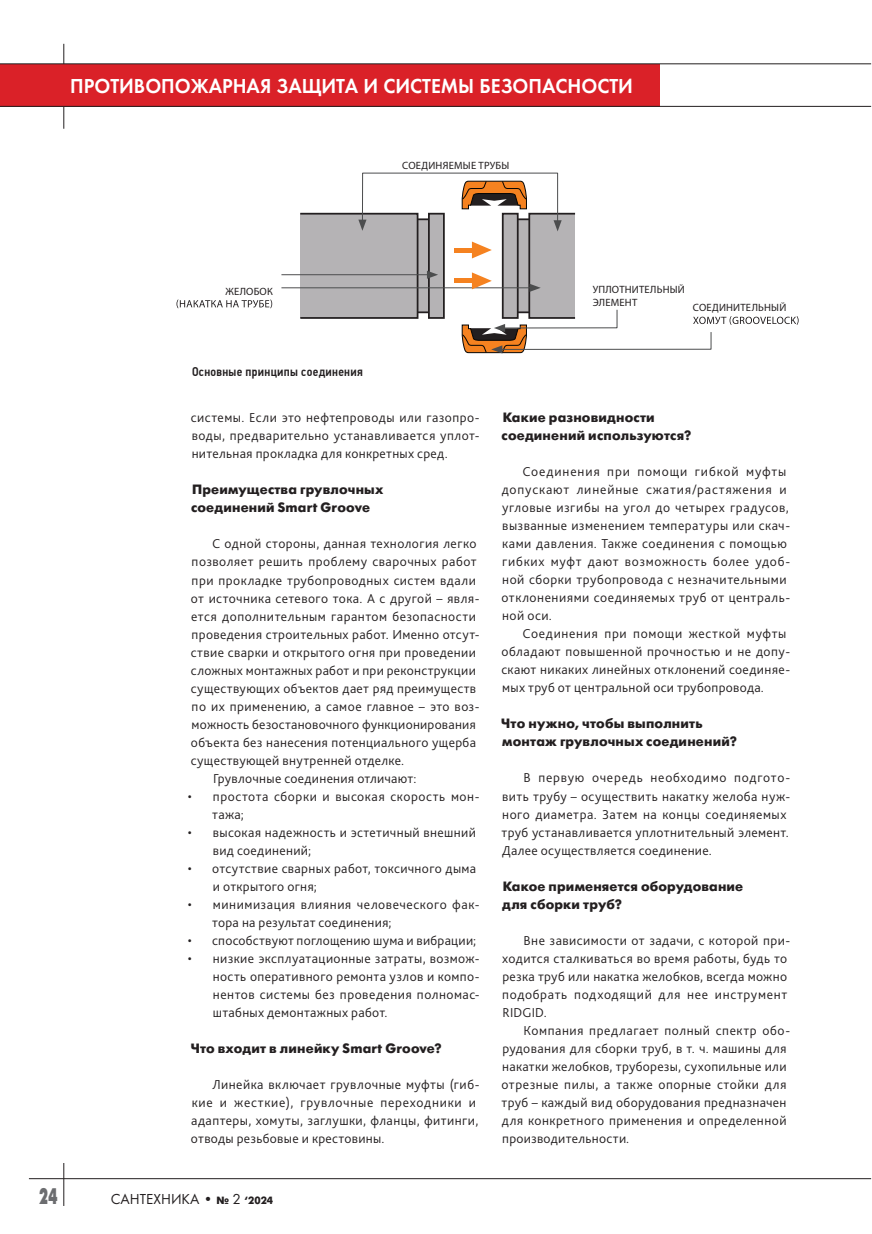
<style>
.page{position:relative;width:872px;height:1234px;background:#fff}
.page>*{position:absolute;margin:0;border:0;box-sizing:border-box;transform-origin:0 0}
.t1{font:22.5px "Futura Futuris XC";color:#6c6d70;scale:.6 1}
.t2{font:21px "Futura Demi";color:#fff;scale:.95 1}
.t3{font:15px "Futura";color:#231f20}
.t4{font:300 13.5px/18px "Bliss Pro";letter-spacing:.03em;color:#231f20}
.t5{font:700 13.5px/18px "Futura Futuris";letter-spacing:.015em;color:#231f20}
.t6{font:500 12.75px "PF Din Text Cond Pro";letter-spacing:.02em;color:#231f20}
.t7{font:10.65px/12.8px "Myriad Pro";letter-spacing:.02em;color:#231f20}
.s1{font-family:"Futura Futuris";font-weight:700;font-size:10.5px}
</style>
<div class="page">
<hr style="left:29px;top:1177px;width:842px;height:1px;background:#231f20">
<hr style="left:63px;top:1162px;width:1px;height:43px;background:#231f20">
<hr style="left:63px;top:44px;width:1px;height:85px;background:#231f20">
<div style="left:0;top:64px;width:659px;height:42px;background:#da2128"></div>
<div style="left:410px;top:219px;width:23px;height:93px;background:#b5b3b5"></div>
<div style="left:300px;top:214px;width:117px;height:104px;background:#b5b3b5"></div>
<div style="left:299px;top:213px;width:119px;height:106px;border:2px solid #231f20"></div>
<div style="left:513px;top:219px;width:23px;height:93px;background:#b5b3b5"></div>
<div style="left:529px;top:214px;width:46px;height:104px;background:#b5b3b5"></div>
<div style="left:528px;top:213px;width:48px;height:106px;border:2px solid #231f20"></div>
<div style="left:429px;top:214px;width:15px;height:104px;background:#b5b3b5"></div>
<div style="left:428px;top:213px;width:17px;height:106px;border:2px solid #231f20"></div>
<div style="left:503px;top:214px;width:15px;height:104px;background:#b5b3b5"></div>
<div style="left:502px;top:213px;width:16px;height:106px;border:2px solid #231f20"></div>
<svg style="left:176px;top:299px;width:96px;height:9px"></svg>
<svg style="left:461px;top:309px;width:337px;height:45px"></svg>
<hr style="left:281px;top:274px;width:149px;height:1px;background:#4c4d4e">
<svg style="left:427px;top:270px;width:11px;height:9px"></svg>
<hr style="left:281px;top:287px;width:251px;height:1px;background:#4c4d4e">
<svg style="left:529px;top:284px;width:12px;height:8px"></svg>
<svg style="left:358px;top:172px;width:203px;height:59px"></svg>
<svg style="left:472px;top:241px;width:20px;height:17px"></svg>
<hr style="left:453px;top:248px;width:21px;height:4px;background:#f58220">
<svg style="left:472px;top:272px;width:20px;height:17px"></svg>
<hr style="left:453px;top:279px;width:21px;height:4px;background:#f58220">
<hr style="left:0;top:63px;width:871px;height:1px;background:#231f20">
<hr style="left:0;top:106px;width:871px;height:1px;background:#231f20">
<h2 class="t2" style="left:70px;top:73px;width:594px">ПРОТИВОПОЖАРНАЯ ЗАЩИТА И СИСТЕМЫ БЕЗОПАСНОСТИ</h2>
<p class="t7" style="left:402px;top:159px;width:108px">СОЕДИНЯЕМЫЕ ТРУБЫ</p>
<p class="t7" style="left:225px;top:284px;width:49px">ЖЕЛОБОК</p>
<p class="t6" style="left:192px;top:364px;width:172px">Основные принципы соединения</p>
<p class="t7" style="left:592px;top:283px;width:94px">УПЛОТНИТЕЛЬНЫЙ<br>ЭЛЕМЕНТ</p>
<p class="t7" style="left:693px;top:301px;width:95px">СОЕДИНИТЕЛЬНЫЙ</p>
<p class="t4" style="left:191px;top:408px;width:290px;text-align:justify">системы. Если это нефтепроводы или газопро&shy;воды, предварительно устанавливается уплот&shy;нительная прокладка для конкретных сред.</p>
<p class="t5" style="left:191px;top:481px;width:194px">Преимущества грувлочных соединений Smart Groove</p>
<p class="t4" style="left:212px;top:534px;width:266px">С одной стороны, данная технология легко</p>
<p class="t4" style="left:192px;top:552px;width:286px">позволяет решить проблему сварочных работ</p>
<p class="t4" style="left:192px;top:570px;width:286px">при прокладке трубопроводных систем вдали</p>
<p class="t4" style="left:191px;top:588px;width:290px">от источника сетевого тока. А с другой – явля-</p>
<p class="t4" style="left:191px;top:606px;width:286px">ется дополнительным гарантом безопасности</p>
<p class="t4" style="left:192px;top:624px;width:289px">проведения строительных работ. Именно отсут-</p>
<p class="t4" style="left:191px;top:642px;width:286px">ствие сварки и открытого огня при проведении</p>
<p class="t4" style="left:191px;top:660px;width:286px">сложных монтажных работ и при реконструкции</p>
<p class="t4" style="left:191px;top:678px;width:287px">существующих объектов дает ряд преимуществ</p>
<p class="t4" style="left:192px;top:696px;width:289px">по их применению, а самое главное – это воз-</p>
<p class="t4" style="left:192px;top:714px;width:286px">можность безостановочного функционирования</p>
<p class="t4" style="left:191px;top:732px;width:287px">объекта без нанесения потенциального ущерба</p>
<p class="t4" style="left:191px;top:750px;width:215px">существующей внутренней отделке.</p>
<p class="t4" style="left:213px;top:768px;width:205px">Грувлочные соединения отличают:</p>
<p class="t4" style="left:212px;top:786px;width:269px;text-indent:-24px">• простота сборки и высокая скорость мон&shy;тажа;</p>
<p class="t4" style="left:213px;top:822px;width:264px;text-indent:-25px">• высокая надежность и эстетичный внешний вид соединений;</p>
<p class="t4" style="left:213px;top:858px;width:265px;text-indent:-25px">• отсутствие сварных работ, токсичного дыма и открытого огня;</p>
<p class="t4" style="left:212px;top:894px;width:269px;text-indent:-24px">• минимизация влияния человеческого фак&shy;тора на результат соединения;</p>
<p class="t4" style="left:188px;top:930px;width:290px">• способствуют поглощению шума и вибрации;</p>
<p class="t4" style="left:213px;top:948px;width:268px;text-align:justify;text-indent:-25px">• низкие эксплуатационные затраты, возмож&shy;ность оперативного ремонта узлов и компо&shy;нентов системы без проведения полномас&shy;штабных демонтажных работ.</p>
<p class="t5" style="left:191px;top:1039px;width:252px">Что входит в линейку Smart Groove?</p>
<p class="t4" style="left:191px;top:1074px;width:290px;text-indent:21px">Линейка включает грувлочные муфты (гиб&shy;кие и жесткие), грувлочные переходники и адаптеры, хомуты, заглушки, фланцы, фитинги, отводы резьбовые и крестовины.</p>
<h1 class="t1" style="left:39px;top:1183px;width:32px">24</h1>
<p class="t3" style="left:111px;top:1190px;width:164px">САНТЕХНИКА • <span class="s1">№</span> 2 <span class="s1">‘2024</span></p>
<p class="t5" style="left:501px;top:409px;width:191px">Какие разновидности соединений используются?</p>
<p class="t4" style="left:501px;top:462px;width:290px;text-indent:21px">Соединения при помощи гибкой муфты допускают линейные сжатия/растяжения и угловые изгибы на угол до четырех градусов, вызванные изменением температуры или скач&shy;ками давления. Также соединения с помощью гибких муфт дают возможность более удоб&shy;ной сборки трубопровода с незначительными отклонениями соединяемых труб от централь&shy;ной оси.</p>
<p class="t4" style="left:501px;top:624px;width:290px;text-indent:21px">Соединения при помощи жесткой муфты обладают повышенной прочностью и не допу&shy;скают никаких линейных отклонений соединяе&shy;мых труб от центральной оси трубопровода.</p>
<p class="t5" style="left:501px;top:715px;width:237px">Что нужно, чтобы выполнить монтаж грувлочных соединений?</p>
<p class="t4" style="left:501px;top:768px;width:290px;text-indent:22px">В первую очередь необходимо подгото&shy;вить трубу – осуществить накатку желоба нуж&shy;ного диаметра. Затем на концы соединяемых труб устанавливается уплотнительный элемент.<br>Далее осуществляется соединение.</p>
<p class="t5" style="left:502px;top:877px;width:242px">Какое применяется оборудование для сборки труб?</p>
<p class="t4" style="left:502px;top:930px;width:289px;text-indent:21px">Вне зависимости от задачи, с которой при&shy;ходится сталкиваться во время работы, будь то резка труб или накатка желобков, всегда можно подобрать подходящий для нее инструмент RIDGID.</p>
<p class="t4" style="left:501px;top:1020px;width:290px;text-indent:22px">Компания предлагает полный спектр обо&shy;рудования для сборки труб, в т. ч. машины для накатки желобков, труборезы, сухопильные или отрезные пилы, а также опорные стойки для труб – каждый вид оборудования предназначен для конкретного применения и определенной производительности.</p>
</div>
